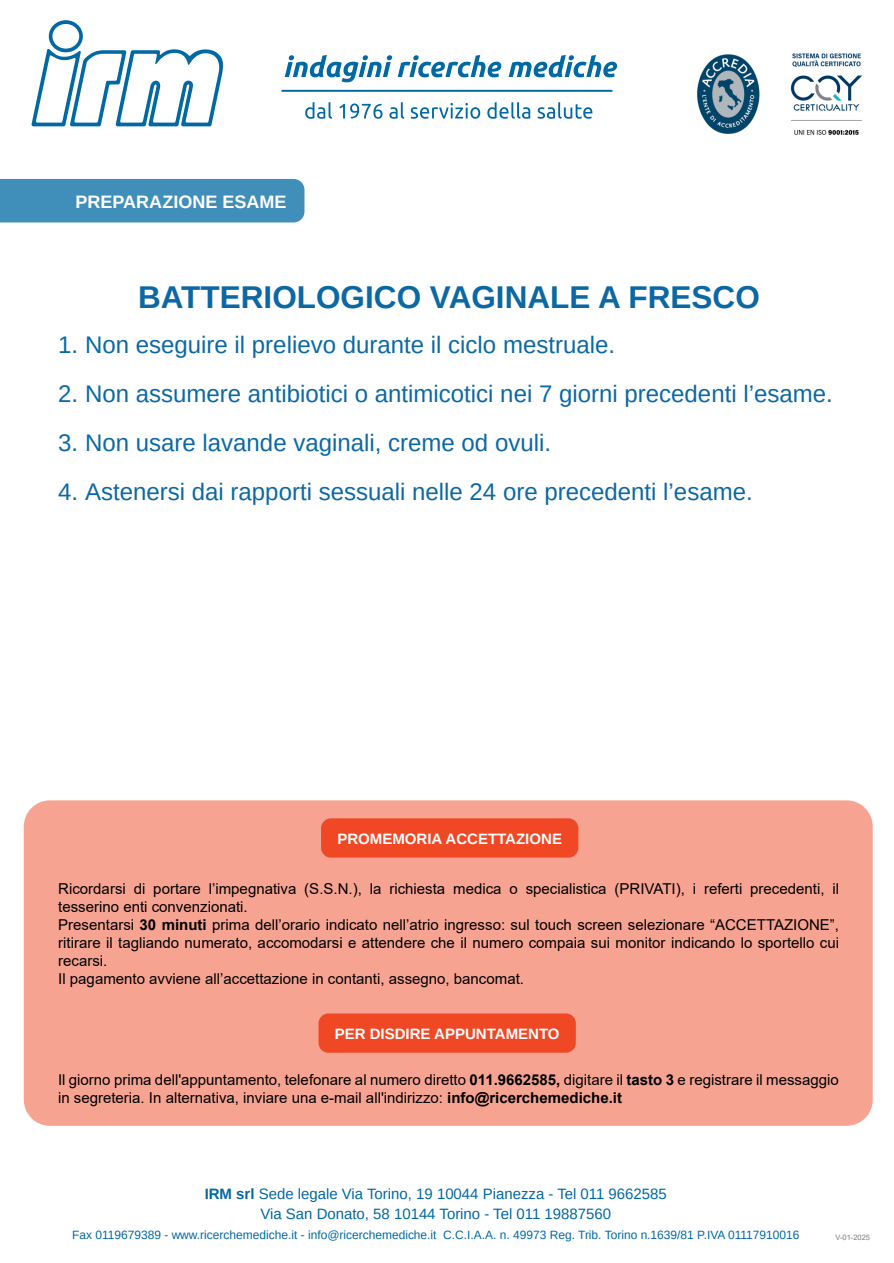
<style>
.page{position:relative;width:894px;height:1263px;background:#fff}
.page>*{position:absolute;margin:0;border:0;box-sizing:border-box;transform-origin:0 0}
.t1{font:700 31.5px "Arimo";color:#0c68a4}
.t2{font:24px "Arimo";color:#0c68a4}
.t3{font:700 18px "Arimo";color:#fff}
.t4{font:15px/18px "Arial";color:#000}
.t5{font:15px/20px "Arimo";color:#0068a3;text-align:center}
.t6{font:700 15px "Arimo";color:#fff}
.t7{font:12px "Arimo";color:#0068a3}
.t8{font:7.5px "Arial";color:#7d7d7d}
.s1{font-weight:700}
</style>
<div class="page">
<div style="left:24px;top:800px;width:848px;height:326px;background:#f7a391;border-radius:26px"></div>
<svg style="left:31px;top:20px;width:192px;height:106px"></svg>
<svg style="left:285px;top:55px;width:216px;height:27px"></svg>
<svg style="left:508px;top:55px;width:108px;height:22px"></svg>
<svg style="left:305px;top:102px;width:27px;height:17px"></svg>
<svg style="left:339px;top:104px;width:43px;height:15px"></svg>
<svg style="left:389px;top:102px;width:15px;height:17px"></svg>
<svg style="left:410px;top:103px;width:70px;height:16px"></svg>
<svg style="left:487px;top:102px;width:43px;height:17px"></svg>
<svg style="left:537px;top:102px;width:55px;height:17px"></svg>
<hr style="left:281px;top:90px;width:331px;height:2px;background:#0068a3">
<img style="left:697px;top:53px;width:166px;height:82px">
<div style="left:0;top:179px;width:304px;height:43px;background:#408eba"></div>
<div style="left:318px;top:1013px;width:257px;height:40px;background:#f04824;border-radius:10px"></div>
<div style="left:321px;top:818px;width:257px;height:40px;background:#f04824;border-radius:10px"></div>
<p class="t3" style="left:76px;top:195px;width:212px">PREPARAZIONE ESAME</p>
<h1 class="t1" style="left:138px;top:285px;width:623px">BATTERIOLOGICO VAGINALE A FRESCO</h1>
<h2 class="t2" style="left:58px;top:335px;width:558px">1. Non eseguire il prelievo durante il ciclo mestruale.</h2>
<h2 class="t2" style="left:58px;top:384px;width:776px">2. Non assumere antibiotici o antimicotici nei 7 giorni precedenti l’esame.</h2>
<h2 class="t2" style="left:58px;top:433px;width:494px">3. Non usare lavande vaginali, creme od ovuli.</h2>
<h2 class="t2" style="left:58px;top:482px;width:696px">4. Astenersi dai rapporti sessuali nelle 24 ore precedenti l’esame.</h2>
<p class="t6" style="left:337px;top:833px;width:226px">PROMEMORIA ACCETTAZIONE</p>
<p class="t4" style="left:58px;top:881px;width:782px">Ricordarsi di portare l’impegnativa (S.S.N.), la richiesta medica o specialistica (PRIVATI), i referti precedenti, il tesserino enti convenzionati.<br>Presentarsi <span class="s1">30 minuti</span> prima dell’orario indicato nell’atrio ingresso: sul touch screen selezionare “ACCETTAZIONE”, ritirare il tagliando numerato, accomodarsi e attendere che il numero compaia sui monitor indicando lo sportello cui recarsi.<br>Il pagamento avviene all’accettazione in contanti, assegno, bancomat.</p>
<p class="t6" style="left:334px;top:1028px;width:226px">PER DISDIRE APPUNTAMENTO</p>
<p class="t4" style="left:58px;top:1072px;width:782px">Il giorno prima dell'appuntamento, telefonare al numero diretto <span class="s1">011.9662585,</span> digitare il <span class="s1">tasto 3</span> e registrare il messaggio in segreteria. In alternativa, inviare una e-mail all'indirizzo: <span class="s1">info@ricerchemediche.it</span></p>
<p class="t5" style="left:204px;top:1185px;width:463px"><span class="s1">IRM srl</span> Sede legale Via Torino, 19 10044 Pianezza - Tel 011 9662585<br>Via San Donato, 58 10144 Torino - Tel 011 19887560</p>
<p class="t7" style="left:72px;top:1230px;width:728px">Fax 0119679389 - www.ricerchemediche.it - info@ricerchemediche.it C.C.I.A.A. n. 49973 Reg. Trib. Torino n.1639/81 P.IVA 01117910016</p>
<p class="t8" style="left:835px;top:1234px;width:36px">V-01-2025</p>
</div>
